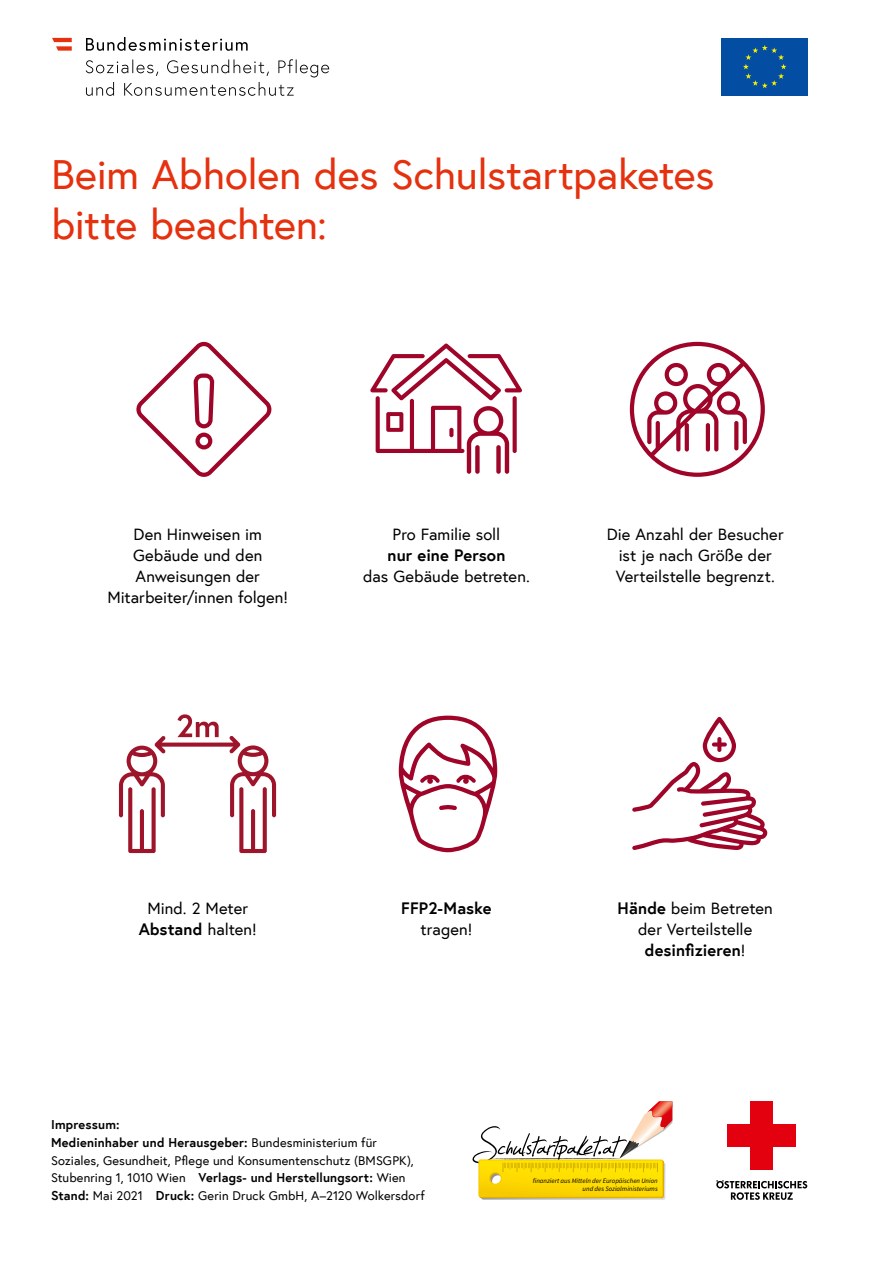
<style>
.page{position:relative;width:893px;height:1263px;background:#fff}
.page>*{position:absolute;margin:0;border:0;box-sizing:border-box;transform-origin:0 0}
.t1{font:italic 67.5px "Jellyka Estrya's Handwriting";color:#000}
.Merkblatt_Absatzformat_1{font:42px/49.9px "Europa Austria";letter-spacing:-.005em;color:#e5310e}
.Merkblatt_p_Sicherheitshinweise{font:16.5px/21px "Europa Austria";color:#000;text-align:center}
.Merkblatt_p_Sicherheitshinweise-2{font:700 16.5px/21px "Europa Austria";letter-spacing:.005em;color:#000;text-align:center}
.Merkblatt_h_Impressum{font:12.75px/17.5px "Europa Austria";letter-spacing:.01em;color:#000}
.t2{font:italic 6.75px/8.1px "Source Sans Pro";color:#000;text-align:right}
.s1{font-weight:700}
.s2{font-weight:400}
</style>
<div class="page">
<svg style="left:136px;top:341px;width:136px;height:136px"></svg>
<svg style="left:370px;top:343px;width:152px;height:131px"></svg>
<svg style="left:399px;top:716px;width:98px;height:136px"></svg>
<svg style="left:630px;top:342px;width:135px;height:135px"></svg>
<svg style="left:632px;top:717px;width:135px;height:133px"></svg>
<svg style="left:86px;top:59px;width:243px;height:37px"></svg>
<svg style="left:86px;top:37px;width:162px;height:14px"></svg>
<svg style="left:52px;top:38px;width:20px;height:13px"></svg>
<div style="left:720px;top:36px;width:90px;height:61px;background:linear-gradient(to bottom,#fff,#fff)"></div>
<div style="left:722px;top:38px;width:86px;height:58px;background:#034ea2"></div>
<svg style="left:743px;top:45px;width:44px;height:43px"></svg>
<svg style="left:479px;top:1101px;width:193px;height:99px"></svg>
<div style="left:750px;top:1101px;width:23px;height:68px;background:#e3000f"></div>
<div style="left:728px;top:1124px;width:68px;height:23px;background:#e3000f"></div>
<svg style="left:716px;top:1180px;width:91px;height:20px"></svg>
<svg style="left:119px;top:714px;width:157px;height:139px"></svg>
<p class="Merkblatt_Absatzformat_1" style="left:51px;top:149px;width:665px">Beim Abholen des Schulstartpaketes bitte beachten:</p>
<p class="Merkblatt_p_Sicherheitshinweise" style="left:107px;top:523px;width:182px">Den Hinweisen im<br>Gebäude und den<br>Anweisungen der<br>Mitarbeiter/innen folgen!</p>
<p class="Merkblatt_p_Sicherheitshinweise" style="left:363px;top:523px;width:168px">Pro Familie soll<br><span class="s1">nur eine Person<br></span>das Gebäude betreten.</p>
<p class="Merkblatt_p_Sicherheitshinweise" style="left:607px;top:523px;width:178px">Die Anzahl der Besucher ist je nach Größe der<br>Verteilstelle begrenzt.</p>
<p class="Merkblatt_p_Sicherheitshinweise" style="left:139px;top:898px;width:120px">Mind. 2 Meter<br><span class="s1">Abstand</span> halten!</p>
<p class="Merkblatt_p_Sicherheitshinweise-2" style="left:401px;top:897px;width:92px">FFP2-Maske <span class="s2">tragen!</span></p>
<p class="Merkblatt_p_Sicherheitshinweise" style="left:618px;top:898px;width:157px"><span class="s1">Hände</span> beim Betreten der Verteilstelle <span class="s1">desinfizieren</span>!</p>
<h1 class="Merkblatt_h_Impressum" style="left:51px;top:1116px;width:375px"><span class="s1">Impressum:<br>Medieninhaber und Herausgeber:</span> Bundesministerium für -Soziales, Gesundheit, Pflege und Konsumentenschutz (BMSGPK), -Stubenring 1, 1010 Wien <span class="s1">Verlags- und Herstellungsort:</span> Wien <span class="s1">Stand:</span> Mai 2021 <span class="s1">Druck:</span> Gerin Druck GmbH, A–2120 Wolkersdorf</h1>
<p class="t1" style="left:471px;top:1117px;width:154px">Schulstartpaket.at</p>
<p class="t2" style="left:533px;top:1177px;width:126px">finanziert aus Mitteln der Europäischen Union und des Sozialministeriums</p>
</div>
